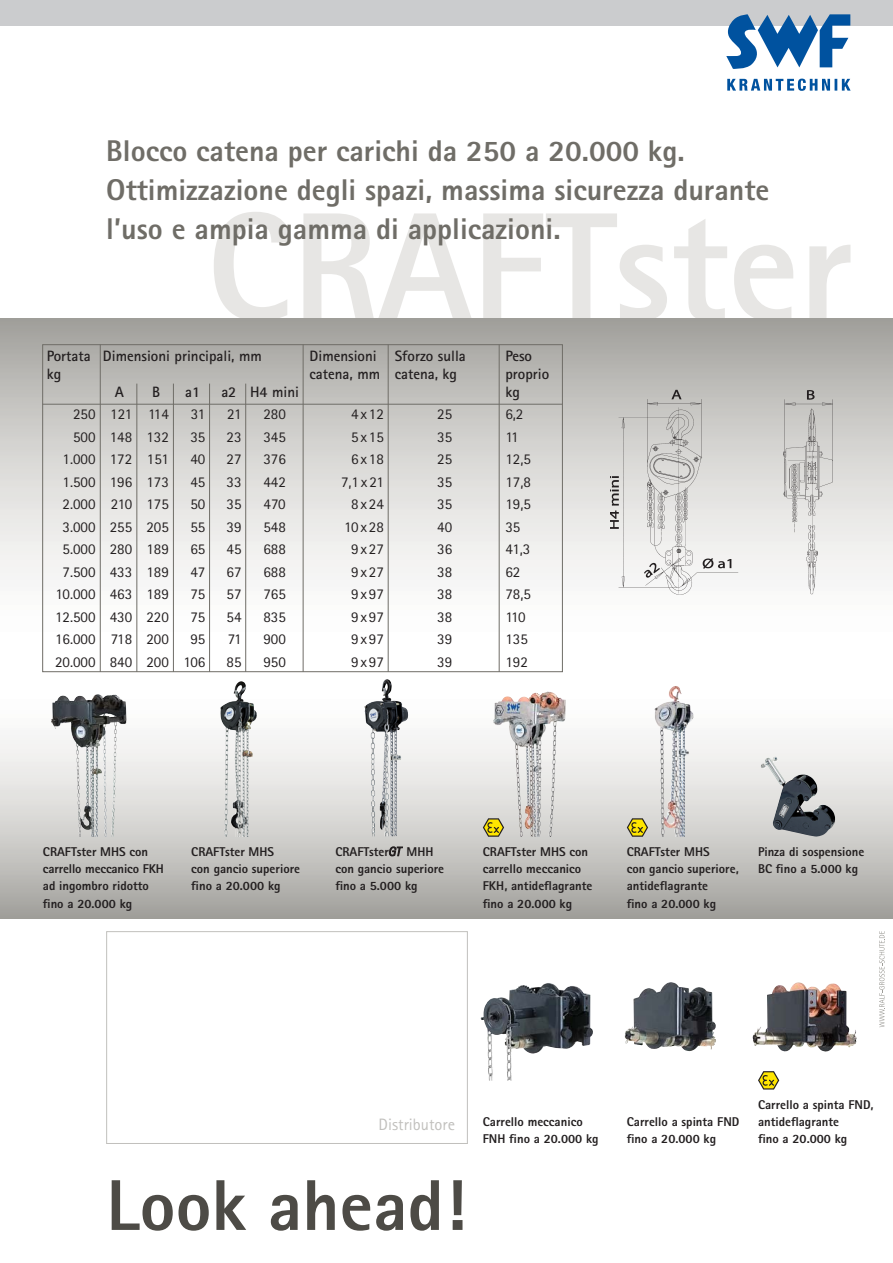
<style>
.page{position:relative;width:893px;height:1263px;background:#fff}
.page>*{position:absolute;margin:0;border:0;box-sizing:border-box;transform-origin:0 0}
.t1{font:800 72px "Rotis Sans Serif";color:#4d4b46}
.t2{font:800 30px/39px "AT Rotis Sans Serif";color:#6f6d67}
.t3{font:16.5px "Rotis Sans Serif";color:#c1c0bd}
.t4{font:15px/22.5px "Rotis Sans Serif";color:#231f20;text-align:justify}
.t5{font:700 15px/18px "Rotis Sans Serif";color:#231f20}
.t6{font:800 12.75px/17.2px "Rotis Sans Serif";color:#231f20}
</style>
<div class="page">
<svg style="left:214px;top:212px;width:636px;height:107px"></svg>
<div style="left:0;top:319px;width:893px;height:353px;background:linear-gradient(to bottom,#acaba7,#fff)"></div>
<svg style="left:0;top:672px;width:893px;height:247px"></svg>
<div style="left:0;top:0;width:893px;height:26px;background:#cbccce"></div>
<svg style="left:726px;top:14px;width:124px;height:77px"></svg>
<svg style="left:106px;top:931px;width:362px;height:213px"></svg>
<svg style="left:879px;top:931px;width:6px;height:96px"></svg>
<img style="left:481px;top:983px;width:112px;height:98px">
<img style="left:625px;top:982px;width:91px;height:69px">
<img style="left:753px;top:982px;width:103px;height:70px">
<img style="left:610px;top:385px;width:129px;height:213px">
<img style="left:778px;top:385px;width:66px;height:213px">
<img style="left:760px;top:756px;width:75px;height:81px">
<img style="left:549px;top:718px;width:16px;height:119px">
<img style="left:233px;top:681px;width:24px;height:129px">
<img style="left:51px;top:694px;width:75px;height:35px">
<img style="left:676px;top:686px;width:18px;height:132px">
<img style="left:364px;top:681px;width:21px;height:155px">
<svg style="left:42px;top:344px;width:521px;height:328px"></svg>
<hr style="left:100px;top:344px;width:1px;height:328px;background:#6f6d67">
<hr style="left:137px;top:384px;width:1px;height:288px;background:#6f6d67">
<hr style="left:173px;top:384px;width:1px;height:288px;background:#6f6d67">
<hr style="left:209px;top:384px;width:1px;height:288px;background:#6f6d67">
<hr style="left:245px;top:384px;width:1px;height:288px;background:#6f6d67">
<hr style="left:303px;top:344px;width:1px;height:328px;background:#6f6d67">
<hr style="left:388px;top:344px;width:1px;height:328px;background:#6f6d67">
<hr style="left:499px;top:344px;width:1px;height:328px;background:#6f6d67">
<hr style="left:42px;top:404px;width:520px;height:1px;background:#6f6d67">
<svg style="left:389px;top:846px;width:14px;height:10px"></svg>
<svg style="left:483px;top:818px;width:21px;height:19px"></svg>
<svg style="left:627px;top:818px;width:21px;height:19px"></svg>
<svg style="left:758px;top:1071px;width:21px;height:19px"></svg>
<h2 class="t2" style="left:106px;top:134px;width:665px">Blocco catena per carichi da 250 a 20.000 kg.<br>Ottimizzazione degli spazi, massima sicurezza durante l’uso e ampia gamma di applicazioni.</h2>
<p class="t5" style="left:47px;top:348px;width:45px">Portata kg</p>
<p class="t4" style="left:55px;top:404px;width:42px;text-align:right">250<br>500<br>1.000<br>1.500<br>2.000<br>3.000<br>5.000<br>7.500<br>10.000<br>12.500<br>16.000<br>20.000</p>
<p class="t5" style="left:103px;top:348px;width:160px">Dimensioni principali, mm</p>
<p class="t5" style="left:115px;top:384px;width:11px">A</p>
<p class="t4" style="left:110px;top:404px;width:24px">121<br>148<br>172<br>196<br>210<br>255<br>280<br>433<br>463<br>430<br>718<br>840</p>
<p class="t5" style="left:152px;top:384px;width:10px">B</p>
<p class="t4" style="left:146px;top:404px;width:24px">114<br>132<br>151<br>173<br>175<br>205<br>189<br>189<br>189<br>220<br>200<br>200</p>
<p class="t5" style="left:185px;top:384px;width:16px">a1</p>
<p class="t4" style="left:183px;top:404px;width:23px;text-align:center">31<br>35<br>40<br>45<br>50<br>55<br>65<br>47<br>75<br>75<br>95<br>106</p>
<p class="t5" style="left:221px;top:384px;width:17px">a2</p>
<p class="t4" style="left:227px;top:404px;width:16px">21<br>23<br>27<br>33<br>35<br>39<br>45<br>67<br>57<br>54<br>71<br>85</p>
<p class="t5" style="left:250px;top:384px;width:50px">H4 mini</p>
<p class="t4" style="left:263px;top:404px;width:24px">280<br>345<br>376<br>442<br>470<br>548<br>688<br>688<br>765<br>835<br>900<br>950</p>
<p class="t5" style="left:310px;top:348px;width:72px">Dimensioni catena, mm</p>
<p class="t4" style="left:341px;top:404px;width:44px;text-align:right">4 x 12<br>5 x 15<br>6 x 18<br>7,1 x 21<br>8 x 24<br>10 x 28<br>9 x 27<br>9 x 27<br>9 x 97<br>9 x 97<br>9 x 97<br>9 x 97</p>
<p class="t5" style="left:395px;top:348px;width:73px">Sforzo sulla catena, kg</p>
<p class="t4" style="left:437px;top:404px;width:16px">25<br>35<br>25<br>35<br>35<br>40<br>36<br>38<br>38<br>38<br>39<br>39</p>
<p class="t5" style="left:505px;top:348px;width:45px">Peso proprio kg</p>
<p class="t4" style="left:505px;top:404px;width:27px;text-align:left">6,2<br>11<br>12,5<br>17,8<br>19,5<br>35<br>41,3<br>62<br>78,5<br>110<br>135<br>192</p>
<p class="t6" style="left:43px;top:844px;width:122px">CRAFTster MHS con carrello meccanico FKH ad ingombro ridotto fino a 20.000 kg</p>
<p class="t6" style="left:191px;top:844px;width:110px">CRAFTster MHS<br>con gancio superiore fino a 20.000 kg</p>
<p class="t6" style="left:335px;top:844px;width:55px">CRAFTster</p>
<p class="t6" style="left:335px;top:844px;width:110px;text-indent:71px">MHH con gancio superiore fino a 5.000 kg</p>
<p class="t6" style="left:483px;top:844px;width:111px">CRAFTster MHS con carrello meccanico<br>FKH, antideflagrante fino a 20.000 kg</p>
<p class="t6" style="left:627px;top:844px;width:113px">CRAFTster MHS<br>con gancio superiore, antideflagrante<br>fino a 20.000 kg</p>
<p class="t6" style="left:758px;top:844px;width:108px">Pinza di sospensione<br>BC fino a 5.000 kg</p>
<p class="t3" style="left:379px;top:1119px;width:78px">Distributore</p>
<h1 class="t1" style="left:106px;top:1180px;width:361px">Look ahead!</h1>
<p class="t6" style="left:483px;top:1114px;width:117px">Carrello meccanico<br>FNH fino a 20.000 kg</p>
<p class="t6" style="left:627px;top:1114px;width:114px">Carrello a spinta FND fino a 20.000 kg</p>
<p class="t6" style="left:758px;top:1097px;width:117px">Carrello a spinta FND, antideflagrante<br>fino a 20.000 kg</p>
</div>
